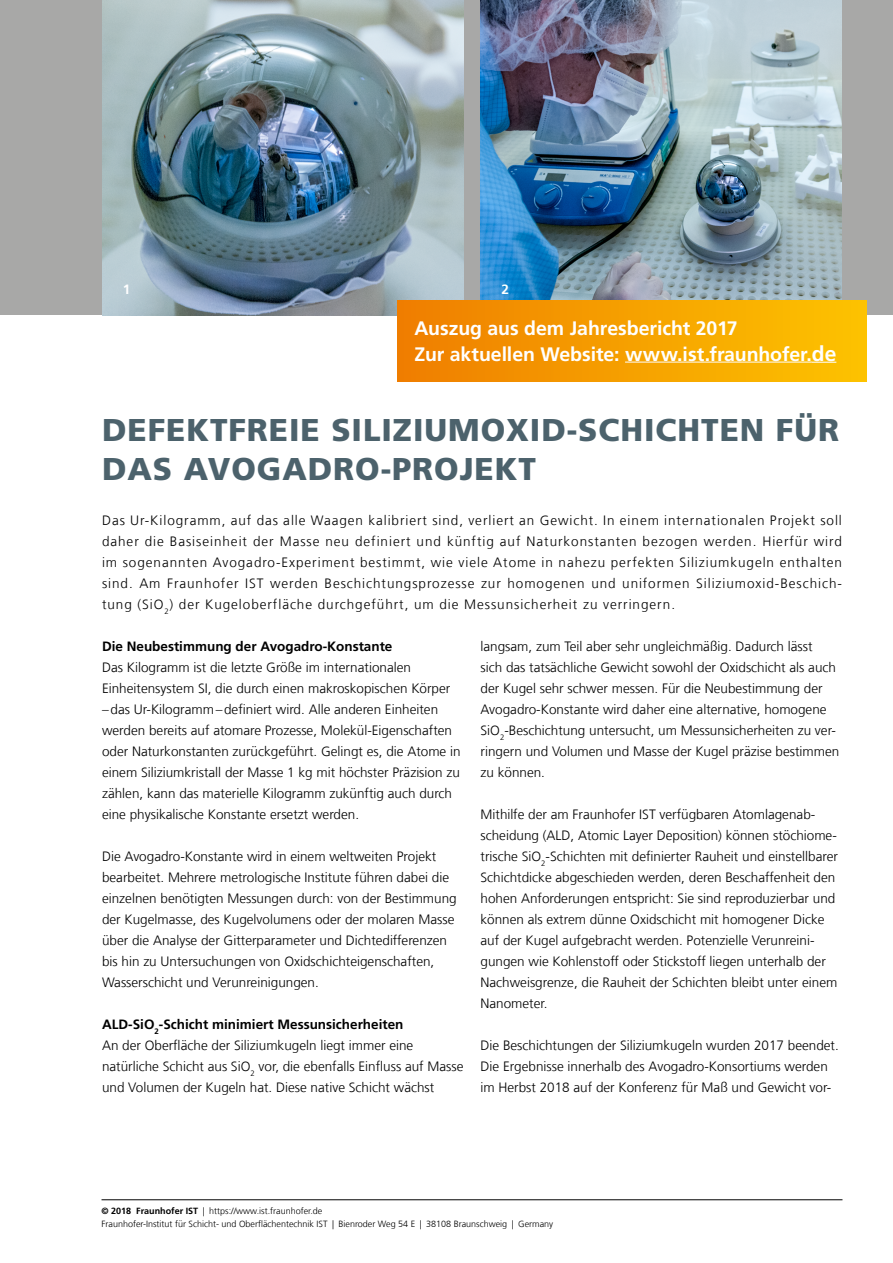
<style>
.page{position:relative;width:893px;height:1263px;background:#fff}
.page>*{position:absolute;margin:0;border:0;box-sizing:border-box;transform-origin:0 0}
.t1{font:900 31.5px/39px "Frutiger LT Com";letter-spacing:.03em;color:#4c626c}
.t2{font:700 19.5px/25.2px "Frutiger LT Com";letter-spacing:-.005em;color:#fff}
.t3{font:300 13.5px/21px "Frutiger LT Com";color:#000}
.t4{font:700 13.5px "Frutiger LT Com";color:#000}
.t5{font:700 13.5px "Frutiger LT Com";color:#fff}
.t6{font:300 9px/13.5px "Frutiger LT Com";color:#000}
.s1{font-size:21px}
.s2{font-weight:700}
</style>
<div class="page">
<div style="left:0;top:0;width:893px;height:315px;background:#a8a8a7"></div>
<img style="left:102px;top:0;width:361px;height:315px">
<img style="left:480px;top:0;width:362px;height:301px">
<div style="left:397px;top:301px;width:470px;height:80px;background:linear-gradient(to right,#ef7d00,#fdc403)"></div>
<hr style="left:625px;top:362px;width:187px;height:1px;background:#fff">
<svg style="left:812px;top:362px;width:24px;height:1px"></svg>
<hr style="left:102px;top:1199px;width:740px;height:1px;background:#000">
<p class="t5" style="left:123px;top:281px;width:9px">1</p>
<p class="t5" style="left:501px;top:281px;width:9px">2</p>
<h2 class="t2" style="left:414px;top:316px;width:423px">Auszug aus dem Jahresbericht 2017<br>Zur aktuellen Website: www.ist.fraunhofer.<span class="s1">de</span></h2>
<h1 class="t1" style="left:102px;top:411px;width:738px">DEFEKTFREIE SILIZIUMOXID-SCHICHTEN FÜR<br>DAS AVOGADRO-PROJEKT</h1>
<p class="t3" style="left:102px;top:510px;width:741px;text-align:justify">Das Ur-Kilogramm, auf das alle Waagen kalibriert sind, verliert an Gewicht. In einem internationalen Projekt soll daher die Basiseinheit der Masse neu definiert und künftig auf Naturkonstanten bezogen werden. Hierfür wird im sogenannten Avogadro-Experiment bestimmt, wie viele Atome in nahezu perfekten Siliziumkugeln enthalten sind. Am Fraunhofer IST werden Beschichtungsprozesse zur homogenen und uniformen Siliziumoxid-Beschich&shy;tung (SiO<sub>2</sub>) der Kugeloberfläche durchgeführt, um die Messunsicherheit zu verringern.</p>
<p class="t4" style="left:102px;top:638px;width:292px">Die Neubestimmung der Avogadro-Konstante</p>
<p class="t3" style="left:102px;top:657px;width:360px">Das Kilogramm ist die letzte Größe im internationalen Einheitensystem SI, die durch einen makroskopischen Körper –das Ur-Kilogramm–definiert wird. Alle anderen Einheiten werden bereits auf atomare Prozesse, Molekül-Eigenschaften oder Naturkonstanten zurückgeführt. Gelingt es, die Atome in einem Siliziumkristall der Masse 1 kg mit höchster Präzision zu zählen, kann das materielle Kilogramm zukünftig auch durch eine physikalische Konstante ersetzt werden.</p>
<p class="t3" style="left:102px;top:846px;width:356px">Die Avogadro-Konstante wird in einem weltweiten Projekt bearbeitet. Mehrere metrologische Institute führen dabei die einzelnen benötigten Messungen durch: von der Bestimmung der Kugelmasse, des Kugelvolumens oder der molaren Masse über die Analyse der Gitterparameter und Dichtedifferenzen bis hin zu Untersuchungen von Oxidschichteigenschaften, Wasserschicht und Verunreinigungen.</p>
<p class="t3" style="left:102px;top:1014px;width:363px"><span class="s2">ALD-SiO</span><sub>2</sub><span class="s2">-Schicht minimiert Messunsicherheiten<br></span>An der Oberfläche der Siliziumkugeln liegt immer eine natürliche Schicht aus SiO<sub>2</sub> vor, die ebenfalls Einfluss auf Masse und Volumen der Kugeln hat. Diese native Schicht wächst</p>
<p class="t3" style="left:480px;top:636px;width:360px">langsam, zum Teil aber sehr ungleichmäßig. Dadurch lässt<br>sich das tatsächliche Gewicht sowohl der Oxidschicht als auch der Kugel sehr schwer messen. Für die Neubestimmung der Avogadro-Konstante wird daher eine alternative, homogene SiO<sub>2</sub>-Beschichtung untersucht, um Messunsicherheiten zu ver&shy;ringern und Volumen und Masse der Kugel präzise bestimmen zu können.</p>
<p class="t3" style="left:480px;top:804px;width:359px">Mithilfe der am Fraunhofer IST verfügbaren Atomlagenab&shy;scheidung (ALD, Atomic Layer Deposition) können stöchiome&shy;trische SiO<sub>2</sub>-Schichten mit definierter Rauheit und einstellbarer Schichtdicke abgeschieden werden, deren Beschaffenheit den hohen Anforderungen entspricht: Sie sind reproduzierbar und können als extrem dünne Oxidschicht mit homogener Dicke auf der Kugel aufgebracht werden. Potenzielle Verunreini&shy;gungen wie Kohlenstoff oder Stickstoff liegen unterhalb der Nachweisgrenze, die Rauheit der Schichten bleibt unter einem Nanometer.</p>
<p class="t3" style="left:480px;top:1035px;width:360px">Die Beschichtungen der Siliziumkugeln wurden 2017 beendet.<br>Die Ergebnisse innerhalb des Avogadro-Konsortiums werden im Herbst 2018 auf der Konferenz für Maß und Gewicht vor-</p>
<p class="t6" style="left:102px;top:1204px;width:453px"><span class="s2">© 2018 Fraunhofer IST</span> | https://www.ist.fraunhofer.de<br>Fraunhofer-Institut für Schicht- und Oberflächentechnik IST | Bienroder Weg 54 E | 38108 Braunschweig | Germany</p>
</div>
